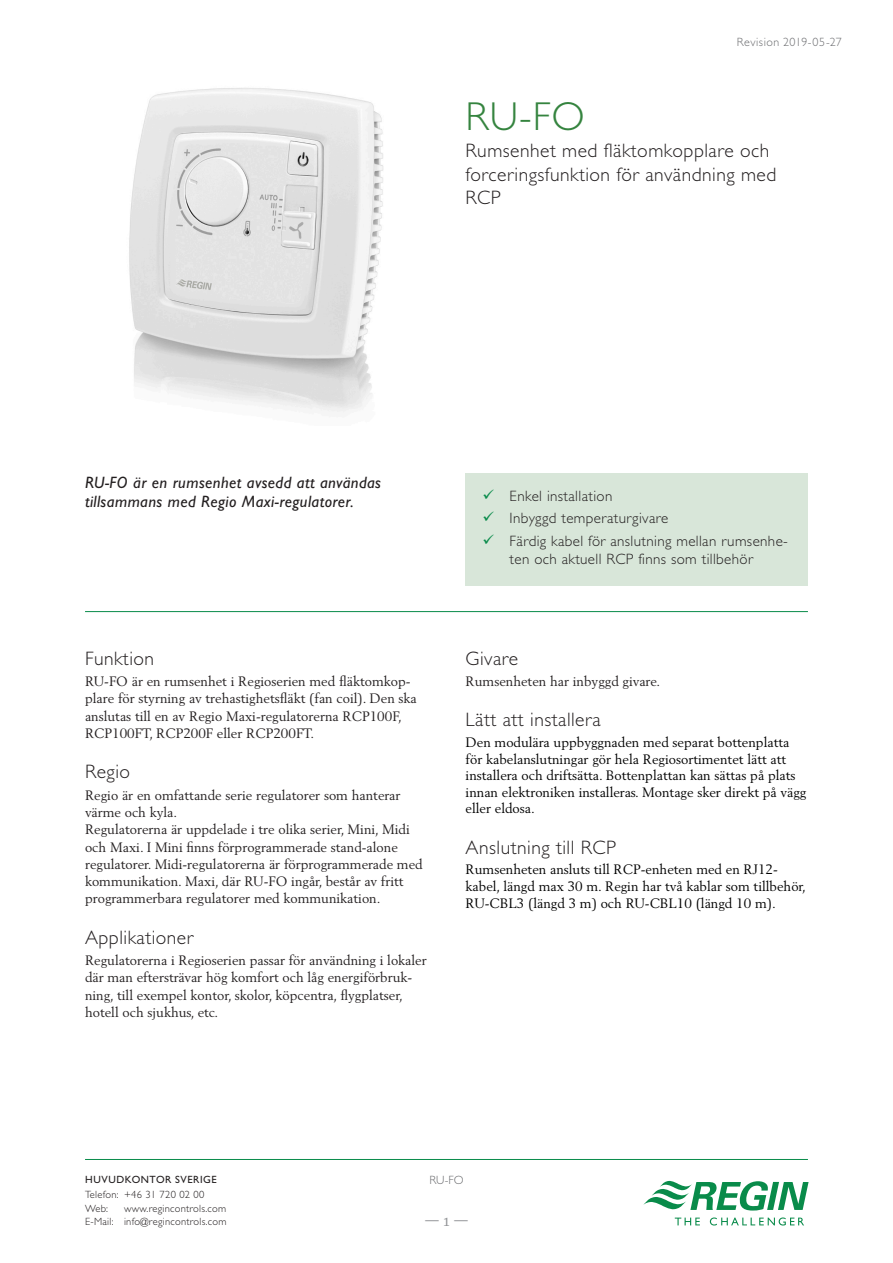
<style>
.page{position:relative;width:893px;height:1263px;background:#fff}
.page>*{position:absolute;margin:0;border:0;box-sizing:border-box;transform-origin:0 0}
.Header1{font:300 40.5px "Gill Sans Std";color:#35843f}
.ProductName{font:300 19.5px/23.4px "Gill Sans Std";letter-spacing:.025em;color:#231f20}
.Header2{font:300 19.5px "Gill Sans Std";letter-spacing:.025em;color:#231f20}
.Ingress{font:italic 16.5px/19.8px "Gill Sans Std";letter-spacing:.025em;color:#231f20}
.t1{font:300 15px/18px "Gill Sans Std";letter-spacing:.025em;color:#231f20}
.Body1{font:13.5px/17.2px "Berling LT Std";color:#231f20}
.Body1-2{font:13.5px/16.5px "Berling LT Std";color:#000}
.t2{font:13.5px "Merriweather";color:#939598}
.t3{font:300 12px "Gill Sans Std";letter-spacing:.04em;color:#6c6d70}
.t4{font:300 10.5px/13.5px "Gill Sans Std";letter-spacing:.025em;color:#231f20}
.t5{font:10.5px "Gill Sans Std";letter-spacing:.055em;color:#231f20}
</style>
<div class="page">
<svg style="left:643px;top:1180px;width:166px;height:30px"></svg>
<svg style="left:675px;top:1217px;width:25px;height:8px"></svg>
<svg style="left:710px;top:1217px;width:94px;height:8px"></svg>
<hr style="left:85px;top:1159px;width:723px;height:1px;background:#098b4a">
<img style="left:129px;top:88px;width:255px;height:325px">
<div style="left:466px;top:474px;width:342px;height:112px;background:#d8e6d9"></div>
<hr style="left:85px;top:611px;width:723px;height:1px;background:#098b4a">
<p class="t3" style="left:737px;top:36px;width:106px">Revision 2019-05-27</p>
<p class="Header1" style="left:466px;top:93px;width:121px">RU-FO</p>
<p class="ProductName" style="left:466px;top:139px;width:312px">Rumsenhet med fläktomkopplare och forceringsfunktion för användning med<br>RCP</p>
<p class="Ingress" style="left:85px;top:472px;width:298px">RU-FO är en rumsenhet avsedd att användas tillsammans med Regio Maxi-regulatorer.</p>
<p class="Header2" style="left:85px;top:647px;width:71px">Funktion</p>
<p class="Body1" style="left:85px;top:672px;width:333px">RU-FO är en rumsenhet i Regioserien med fläktomkop&shy;plare för styrning av trehastighetsfläkt (fan coil). Den ska anslutas till en av Regio Maxi-regulatorerna RCP100F, RCP100FT, RCP200F eller RCP200FT.</p>
<p class="Header2" style="left:85px;top:761px;width:47px">Regio</p>
<p class="Body1" style="left:85px;top:786px;width:317px">Regio är en omfattande serie regulatorer som hanterar värme och kyla.</p>
<p class="Body1" style="left:85px;top:821px;width:339px">Regulatorerna är uppdelade i tre olika serier, Mini, Midi och Maxi. I Mini finns förprogrammerade stand-alone regulatorer. Midi-regulatorerna är förprogrammerade med kommunikation. Maxi, där RU-FO ingår, består av fritt programmerbara regulatorer med kommunikation.</p>
<p class="Header2" style="left:85px;top:926px;width:110px">Applikationer</p>
<p class="Body1" style="left:85px;top:952px;width:343px">Regulatorerna i Regioserien passar för användning i lokaler där man eftersträvar hög komfort och låg energiförbruk&shy;ning, till exempel kontor, skolor, köpcentra, flygplatser, hotell och sjukhus, etc.</p>
<p class="t1" style="left:510px;top:487px;width:104px">Enkel installation</p>
<p class="t1" style="left:510px;top:509px;width:160px">Inbyggd temperaturgivare</p>
<p class="t1" style="left:510px;top:532px;width:280px">Färdig kabel för anslutning mellan rumsenhe&shy;ten och aktuell RCP finns som tillbehör</p>
<p class="Header2" style="left:466px;top:647px;width:54px">Givare</p>
<p class="Body1" style="left:466px;top:672px;width:196px">Rumsenheten har inbyggd givare.</p>
<p class="Header2" style="left:466px;top:709px;width:137px">Lätt att installera</p>
<p class="Body1-2" style="left:466px;top:734px;width:342px">Den modulära uppbyggnaden med separat bottenplatta för kabelanslutningar gör hela Regiosortimentet lätt att installera och driftsätta. Bottenplattan kan sättas på plats innan elektroniken installeras. Montage sker direkt på vägg eller eldosa.</p>
<p class="Header2" style="left:466px;top:836px;width:152px">Anslutning till RCP</p>
<p class="Body1-2" style="left:466px;top:861px;width:342px">Rumsenheten ansluts till RCP-enheten med en RJ12- kabel, längd max 30 m. Regin har två kablar som tillbehör,<br>RU-CBL3 (längd 3 m) och RU-CBL10 (längd 10 m).</p>
<p class="t5" style="left:85px;top:1173px;width:133px">HUVUDKONTOR SVERIGE</p>
<p class="t4" style="left:85px;top:1188px;width:121px">Telefon: +46 31 720 02 00<br>Web:</p>
<p class="t4" style="left:85px;top:1201px;width:143px;text-align:right">www.regincontrols.com<br>E-Mail: info@regincontrols.com</p>
<p class="t3" style="left:429px;top:1173px;width:36px">RU-FO</p>
<p class="t2" style="left:424px;top:1213px;width:46px">— 1 —</p>
</div>
